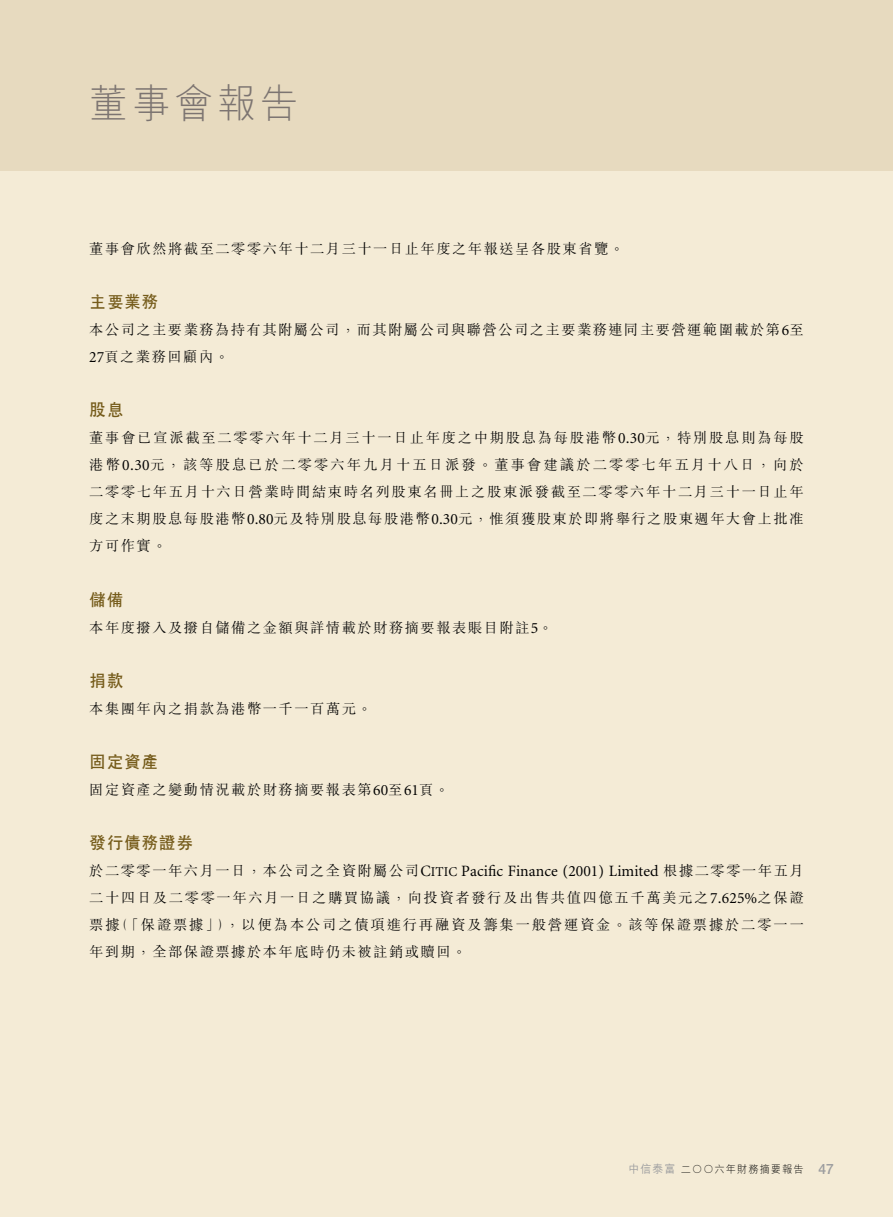
<style>
.page{position:relative;width:893px;height:1217px;background:#fff}
.page>*{position:absolute;margin:0;border:0;box-sizing:border-box;transform-origin:0 0}
.t1{font:300 39.75px "M Hei HK";letter-spacing:.1em;color:#7c7471}
.t2{font:700 17.25px "C Hei 2 HK";letter-spacing:.035em;color:#755b1a}
.t3{font:300 14.25px/27px "M Sung HK";letter-spacing:.105em;color:#000;text-align:justify}
.t4{font:300 10.5px "M Hei HK";letter-spacing:.1em;color:#000}
.s1{font-family:"Minion MM";font-weight:400;font-size:15.75px}
.s2{font-family:"Minion MM";font-weight:400;font-size:13.5px}
.s3{font-weight:500;font-size:11.25px;color:#9c9d9f}
.s4{font-family:"Helvetica Neue";font-weight:500;font-size:14.25px;color:#9c9d9f}
</style>
<div class="page">
<div style="left:0;top:0;width:893px;height:1216px;background:#f4ebd6"></div>
<div style="left:0;top:0;width:893px;height:170px;background:#e7dabf"></div>
<h1 class="t1" style="left:89px;top:75px;width:211px">董事會報告</h1>
<p class="t3" style="left:89px;top:235px;width:536px">董事會欣然將截至二零零六年十二月三十一日止年度之年報送呈各股東省覽。</p>
<p class="t2" style="left:89px;top:289px;width:71px">主要業務</p>
<p class="t3" style="left:89px;top:316px;width:716px">本公司之主要業務為持有其附屬公司，而其附屬公司與聯營公司之主要業務連同主要營運範圍載於第<span class="s1">6</span>至<br><span class="s1">27</span>頁之業務回顧內。</p>
<p class="t2" style="left:89px;top:397px;width:36px">股息</p>
<p class="t3" style="left:89px;top:424px;width:716px">董事會已宣派截至二零零六年十二月三十一日止年度之中期股息為每股港幣<span class="s1">0.30</span>元，特別股息則為每股港幣<span class="s1">0.30</span>元，該等股息已於二零零六年九月十五日派發。董事會建議於二零零七年五月十八日，向於二零零七年五月十六日營業時間結束時名列股東名冊上之股東派發截至二零零六年十二月三十一日止年度之末期股息每股港幣<span class="s1">0.80</span>元及特別股息每股港幣<span class="s1">0.30</span>元，惟須獲股東於即將舉行之股東週年大會上批准方可作實。</p>
<p class="t2" style="left:89px;top:586px;width:36px">儲備</p>
<p class="t3" style="left:89px;top:613px;width:465px">本年度撥入及撥自儲備之金額與詳情載於財務摘要報表賬目附註<span class="s1">5</span>。</p>
<p class="t2" style="left:89px;top:667px;width:36px">捐款</p>
<p class="t3" style="left:89px;top:694px;width:284px">本集團年內之捐款為港幣一千一百萬元。</p>
<p class="t2" style="left:89px;top:748px;width:71px">固定資產</p>
<p class="t3" style="left:89px;top:775px;width:361px">固定資產之變動情況載於財務摘要報表第<span class="s1">60</span>至<span class="s1">61</span>頁。</p>
<p class="t2" style="left:89px;top:829px;width:105px">發行債務證券</p>
<p class="t3" style="left:89px;top:856px;width:716px">於二零零一年六月一日，本公司之全資附屬公司<span class="s1">C</span><span class="s2">ITIC</span> <span class="s1">Pacific Finance (2001) Limited</span> 根據二零零一年五月二十四日及二零零一年六月一日之購買協議，向投資者發行及出售共值四億五千萬美元之<span class="s1">7.625%</span>之保證票據（「保證票據」)，以便為本公司之債項進行再融資及籌集一般營運資金。該等保證票據於二零一一年到期，全部保證票據於本年底時仍未被註銷或贖回。</p>
<p class="t4" style="left:628px;top:1161px;width:207px"><span class="s3">中信泰富</span> 二○○六年財務摘要報告 <span class="s4">47</span></p>
</div>
